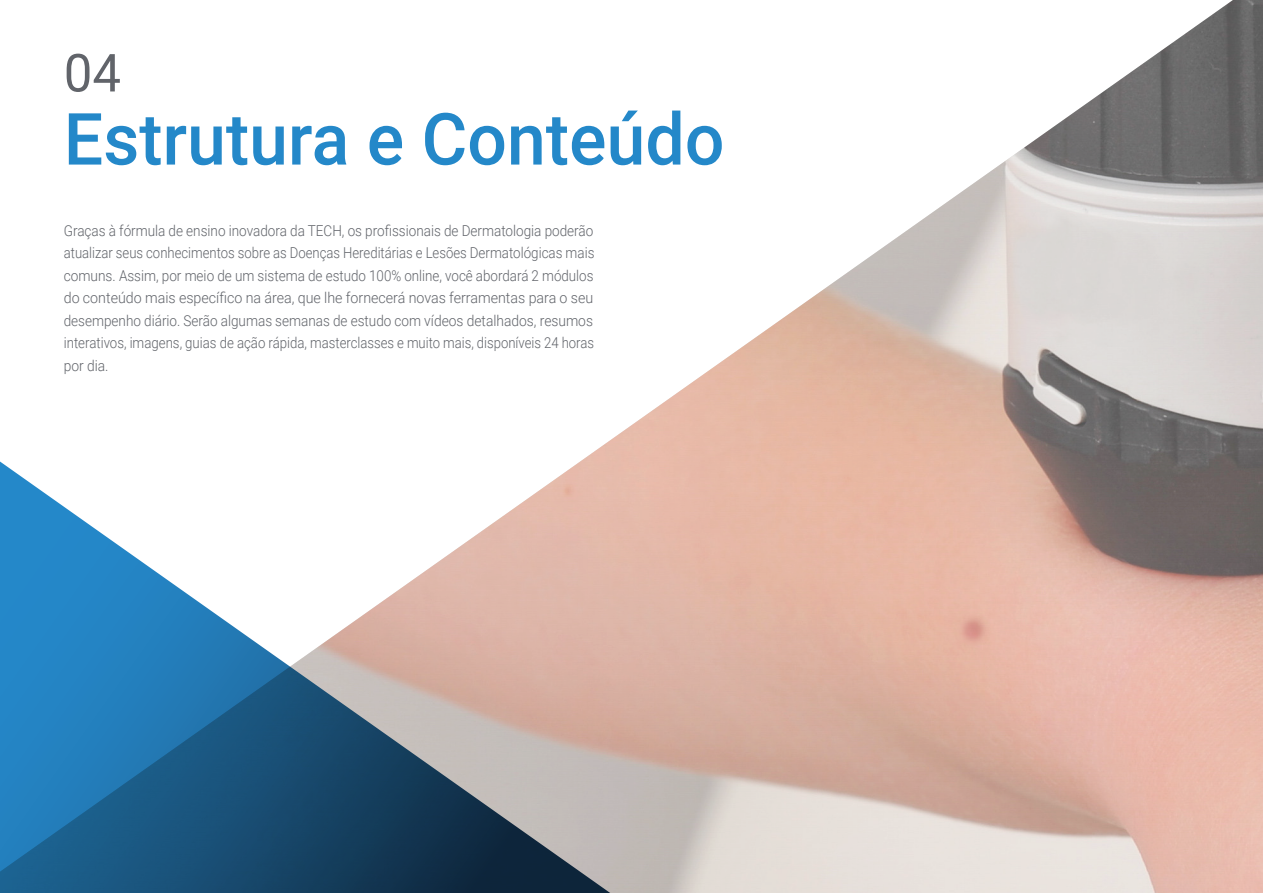
<style>
.page{position:relative;width:1263px;height:893px;background:#fff}
.page>*{position:absolute;margin:0;border:0;box-sizing:border-box;transform-origin:0 0}
.t1{font:500 72px "Roboto";color:#2488c9}
.t2{font:52.5px "Roboto";color:#61646a}
.t3{font:300 15px/22.5px "Roboto";color:#61646a;text-align:justify;scale:.9 1}
</style>
<div class="page">
<img style="left:602px;top:0;width:661px;height:893px">
<svg style="left:0;top:446px;width:640px;height:447px"></svg>
<h2 class="t2" style="left:64px;top:36px;width:59px">04</h2>
<h1 class="t1" style="left:64px;top:89px;width:662px">Estrutura e Conteúdo</h1>
<p class="t3" style="left:64px;top:218px;width:591px">Graças à fórmula de ensino inovadora da TECH, os profissionais de Dermatologia poderão atualizar seus conhecimentos sobre as Doenças Hereditárias e Lesões Dermatológicas mais comuns. Assim, por meio de um sistema de estudo 100% online, você abordará 2 módulos do conteúdo mais específico na área, que lhe fornecerá novas ferramentas para o seu desempenho diário. Serão algumas semanas de estudo com vídeos detalhados, resumos interativos, imagens, guias de ação rápida, masterclasses e muito mais, disponíveis 24 horas por dia.</p>
</div>
